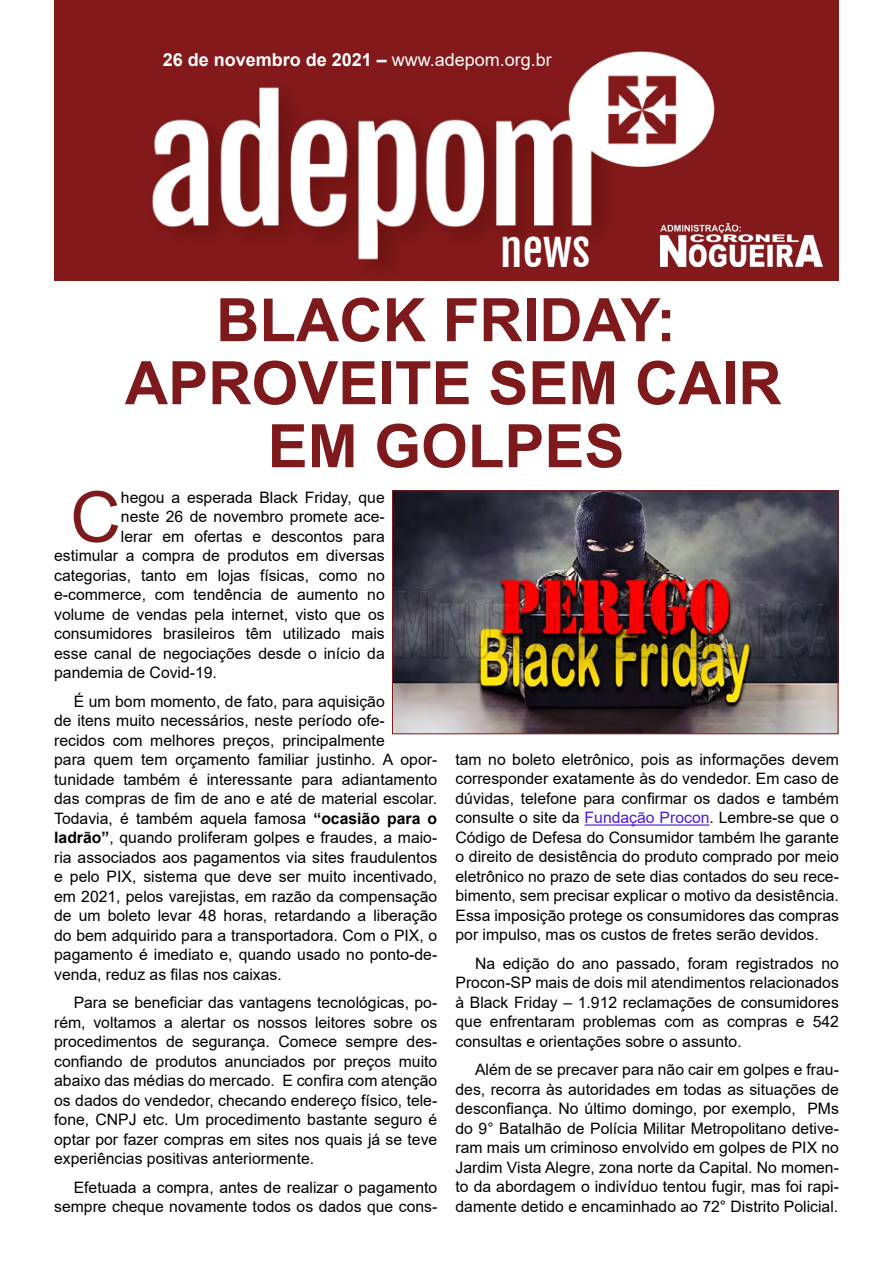
<style>
.page{position:relative;width:893px;height:1263px;background:#fff}
.page>*{position:absolute;margin:0;border:0;box-sizing:border-box;transform-origin:0 0}
.t1{font:70.2px "Arial";color:#7f1a1c}
.t2{font:700 60px/63px "Arial";color:#7f1a1c;text-align:center}
.t3{font:45px "Fjalla One";color:#fff}
.t4{font:700 18px "Arial";color:#fff}
.t5{font:15.75px/19.5px "Arial";color:#000;text-align:justify}
.s1{font-weight:400}
.s2{font-weight:700}
.s3{color:#4f1ad6}
</style>
<div class="page">
<img style="left:54px;top:0;width:784px;height:281px">
<img style="left:660px;top:224px;width:163px;height:42px">
<hr style="left:585px;top:824px;width:124px;height:2px;background:#4f1ad6">
<img style="left:394px;top:493px;width:442px;height:239px">
<div style="left:392px;top:491px;width:446px;height:243px;border:1px solid #7f1a1c"></div>
<p class="t4" style="left:163px;top:47px;width:391px">26 de novembro de 2021 – <span class="s1">www.adepom.org.br</span></p>
<h3 class="t3" style="left:500px;top:221px;width:92px">NEWS</h3>
<h2 class="t2" style="left:125px;top:289px;width:658px">BLACK FRIDAY:<br>APROVEITE SEM CAIR<br>EM GOLPES</h2>
<h1 class="t1" style="left:70px;top:469px;width:52px">C</h1>
<p class="t5" style="left:121px;top:487px;width:265px">hegou a esperada Black Friday, que</p>
<p class="t5" style="left:121px;top:507px;width:265px">neste 26 de novembro promete ace-</p>
<p class="t5" style="left:121px;top:526px;width:265px">lerar em ofertas e descontos para</p>
<p class="t5" style="left:54px;top:546px;width:332px">estimular a compra de produtos em diversas</p>
<p class="t5" style="left:54px;top:565px;width:332px">categorias, tanto em lojas físicas, como no</p>
<p class="t5" style="left:54px;top:585px;width:332px">e-commerce, com tendência de aumento no</p>
<p class="t5" style="left:54px;top:604px;width:332px">volume de vendas pela internet, visto que os</p>
<p class="t5" style="left:54px;top:624px;width:332px">consumidores brasileiros têm utilizado mais</p>
<p class="t5" style="left:54px;top:643px;width:332px">esse canal de negociações desde o início da</p>
<p class="t5" style="left:54px;top:663px;width:164px">pandemia de Covid-19.</p>
<p class="t5" style="left:54px;top:691px;width:385px;text-align:left;text-indent:19px">É um bom momento, de fato, para aquisição<br>de itens muito necessários, neste período ofe&shy;recidos com melhores preços, principalmente<br>para quem tem orçamento familiar justinho. A opor&shy;tunidade também é interessante para adiantamento das compras de fim de ano e até de material escolar.<br>Todavia, é também aquela famosa <span class="s2">“ocasião para o ladrão”</span>, quando proliferam golpes e fraudes, a maio&shy;ria associados aos pagamentos via sites fraudulentos e pelo PIX, sistema que deve ser muito incentivado, em 2021, pelos varejistas, em razão da compensação de um boleto levar 48 horas, retardando a liberação do bem adquirido para a transportadora. Com o PIX, o pagamento é imediato e, quando usado no ponto-de&shy;venda, reduz as filas nos caixas.</p>
<p class="t5" style="left:54px;top:993px;width:385px;text-indent:19px">Para se beneficiar das vantagens tecnológicas, po&shy;rém, voltamos a alertar os nossos leitores sobre os procedimentos de segurança. Comece sempre des&shy;confiando de produtos anunciados por preços muito abaixo das médias do mercado. E confira com atenção os dados do vendedor, checando endereço físico, tele&shy;fone, CNPJ etc. Um procedimento bastante seguro é optar por fazer compras em sites nos quais já se teve experiências positivas anteriormente.</p>
<p class="t5" style="left:54px;top:1177px;width:385px;text-align:right">Efetuada a compra, antes de realizar o pagamento sempre cheque novamente todos os dados que cons-</p>
<p class="t5" style="left:455px;top:749px;width:385px">tam no boleto eletrônico, pois as informações devem corresponder exatamente às do vendedor. Em caso de dúvidas, telefone para confirmar os dados e também consulte o site da <span class="s3">Fundação Procon</span>. Lembre-se que o Código de Defesa do Consumidor também lhe garante o direito de desistência do produto comprado por meio eletrônico no prazo de sete dias contados do seu rece&shy;bimento, sem precisar explicar o motivo da desistência.<br>Essa imposição protege os consumidores das compras por impulso, mas os custos de fretes serão devidos.</p>
<p class="t5" style="left:455px;top:953px;width:385px;text-indent:19px">Na edição do ano passado, foram registrados no Procon-SP mais de dois mil atendimentos relacionados à Black Friday – 1.912 reclamações de consumidores que enfrentaram problemas com as compras e 542 consultas e orientações sobre o assunto.</p>
<p class="t5" style="left:455px;top:1060px;width:385px;text-indent:19px">Além de se precaver para não cair em golpes e frau&shy;des, recorra às autoridades em todas as situações de desconfiança. No último domingo, por exemplo, PMs do 9° Batalhão de Polícia Militar Metropolitano detive&shy;ram mais um criminoso envolvido em golpes de PIX no Jardim Vista Alegre, zona norte da Capital. No momen&shy;to da abordagem o indivíduo tentou fugir, mas foi rapi&shy;damente detido e encaminhado ao 72° Distrito Policial.</p>
</div>
